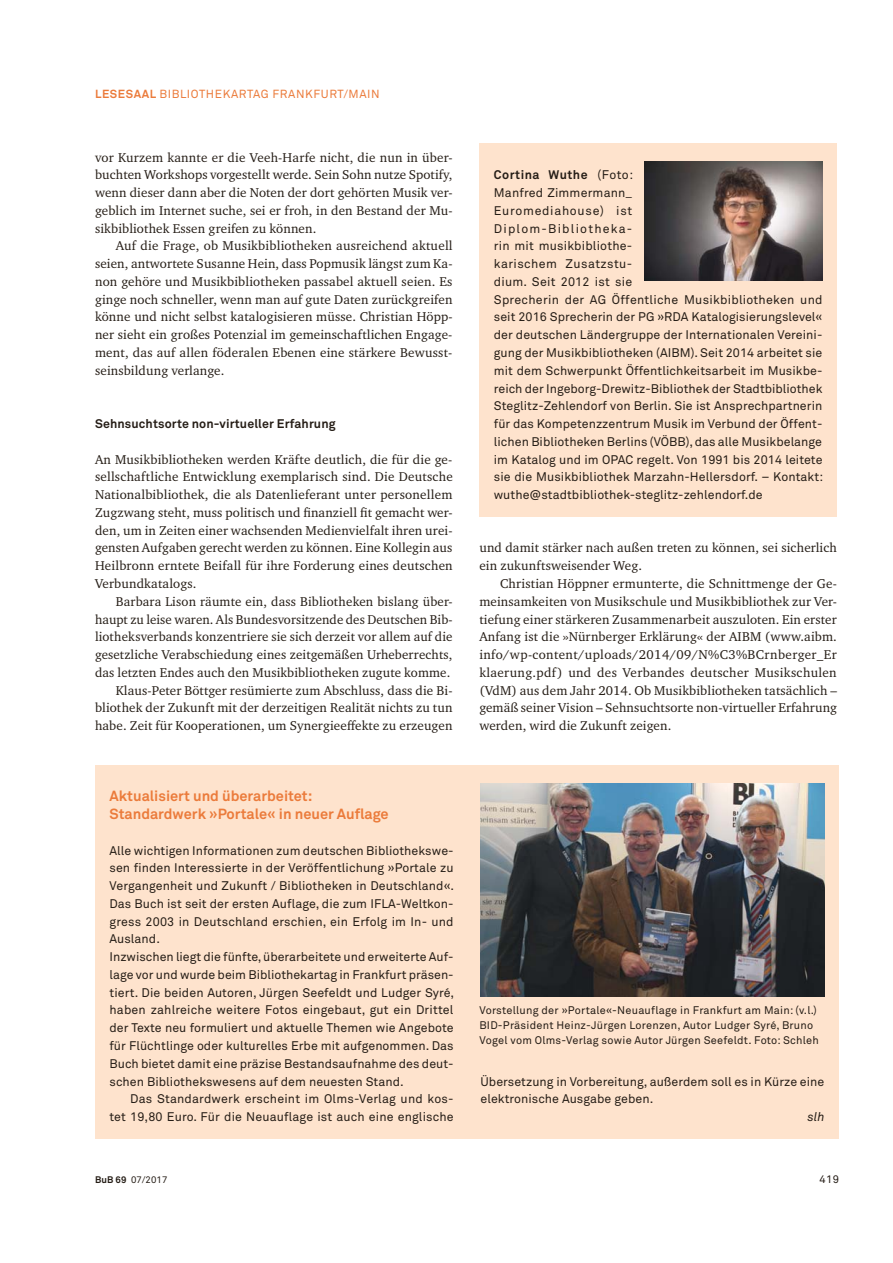
<style>
.page{position:relative;width:893px;height:1263px;background:#fff}
.page>*{position:absolute;margin:0;border:0;box-sizing:border-box;transform-origin:0 0}
.t1{font:700 14.55px/17.7px "Akkurat Pro";color:#eb7b3b}
.t2{font:13.05px/17.7px "Charter ITC Pro";letter-spacing:.01em;color:#251d16;text-align:justify}
.t3{font:12.45px/17.7px "Akkurat Pro";letter-spacing:.005em;color:#251d16}
.t4{font:700 12.45px "Akkurat Pro";letter-spacing:.01em;color:#251d16}
.t5{font:italic 12.45px "Akkurat Pro";color:#251d16}
.t6{font:11.7px "Akkurat Pro";letter-spacing:.05em;color:#eb7b3b}
.t7{font:10.95px/14.5px "Akkurat Pro";letter-spacing:.02em;color:#251d16}
.t8{font:9.45px "Akkurat Pro Regular 2";letter-spacing:.01em;color:#251d16}
.s1{font-weight:700}
.s2{font-family:"Akkurat Pro Bold 2"}
</style>
<div class="page">
<div style="left:479px;top:144px;width:358px;height:373px;background:#fee3cd"></div>
<img style="left:645px;top:162px;width:177px;height:119px">
<div style="left:95px;top:766px;width:744px;height:373px;background:#fee3cd"></div>
<img style="left:480px;top:783px;width:344px;height:214px">
<p class="t6" style="left:95px;top:89px;width:286px"><span class="s1">LESESAAL</span> BIBLIOTHEKARTAG FRANKFURT/MAIN</p>
<p class="t2" style="left:95px;top:149px;width:359px">vor Kurzem kannte er die Veeh-Harfe nicht, die nun in über&shy;buchten Workshops vorgestellt werde. Sein Sohn nutze Spotify, wenn dieser dann aber die Noten der dort gehörten Musik ver&shy;geblich im Internet suche, sei er froh, in den Bestand der Mu&shy;sikbibliothek Essen greifen zu können.</p>
<p class="t2" style="left:95px;top:238px;width:359px;text-indent:21px">Auf die Frage, ob Musikbibliotheken ausreichend aktuell seien, antwortete Susanne Hein, dass Popmusik längst zum Ka&shy;non gehöre und Musikbibliotheken passabel aktuell seien. Es ginge noch schneller, wenn man auf gute Daten zurückgreifen könne und nicht selbst katalogisieren müsse. Christian Höpp&shy;ner sieht ein großes Potenzial im gemeinschaftlichen Engage&shy;ment, das auf allen föderalen Ebenen eine stärkere Bewusst&shy;seinsbildung verlange.</p>
<p class="t4" style="left:95px;top:419px;width:242px">Sehnsuchtsorte non-virtueller Erfahrung</p>
<p class="t2" style="left:95px;top:451px;width:359px">An Musikbibliotheken werden Kräfte deutlich, die für die ge&shy;sellschaftliche Entwicklung exemplarisch sind. Die Deutsche Nationalbibliothek, die als Datenlieferant unter personellem Zugzwang steht, muss politisch und finanziell fit gemacht wer&shy;den, um in Zeiten einer wachsenden Medienvielfalt ihren urei&shy;gensten Aufgaben gerecht werden zu können. Eine Kollegin aus Heilbronn erntete Beifall für ihre Forderung eines deutschen Verbundkatalogs.</p>
<p class="t2" style="left:95px;top:593px;width:359px;text-align:right">Barbara Lison räumte ein, dass Bibliotheken bislang über&shy;haupt zu leise waren. Als Bundesvorsitzende des Deutschen Bib&shy;liotheksverbands konzentriere sie sich derzeit vor allem auf die gesetzliche Verabschiedung eines zeitgemäßen Urheberrechts, das letzten Endes auch den Musikbibliotheken zugute komme.<br>Klaus-Peter Böttger resümierte zum Abschluss, dass die Bi&shy;bliothek der Zukunft mit der derzeitigen Realität nichts zu tun habe. Zeit für Kooperationen, um Synergieeffekte zu erzeugen</p>
<p class="t1" style="left:110px;top:789px;width:281px">Aktualisiert und überarbeitet:<br>Standardwerk »Portale« in neuer Auflage</p>
<p class="t3" style="left:110px;top:843px;width:346px">Alle wichtigen Informationen zum deutschen Bibliothekswe&shy;sen finden Interessierte in der Veröffentlichung »Portale zu Vergangenheit und Zukunft / Bibliotheken in Deutschland«.<br>Das Buch ist seit der ersten Auflage, die zum IFLA-Weltkon&shy;gress 2003 in Deutschland erschien, ein Erfolg im In- und Ausland.<br>Inzwischen liegt die fünfte, überarbeitete und erweiterte Auf&shy;lage vor und wurde beim Bibliothekartag in Frankfurt präsen&shy;tiert. Die beiden Autoren, Jürgen Seefeldt und Ludger Syré, haben zahlreiche weitere Fotos eingebaut, gut ein Drittel der Texte neu formuliert und aktuelle Themen wie Angebote für Flüchtlinge oder kulturelles Erbe mit aufgenommen. Das Buch bietet damit eine präzise Bestandsaufnahme des deut&shy;schen Bibliothekswesens auf dem neuesten Stand.</p>
<p class="t3" style="left:110px;top:1091px;width:346px;text-align:right">Das Standardwerk erscheint im Olms-Verlag und kos-<br>tet 19,80 Euro. Für die Neuauflage ist auch eine englische</p>
<p class="t3" style="left:494px;top:168px;width:331px"><span class="s1">Cortina Wuthe</span> (Foto:<br>Manfred Zimmermann_<br>Euromediahouse) ist<br>Diplom-Bibliotheka-<br>rin mit musikbibliothe-<br>karischem Zusatzstu-<br>dium. Seit 2012 ist sie<br>Sprecherin der AG Öffentliche Musikbibliotheken und seit 2016 Sprecherin der PG »RDA Katalogisierungslevel« der deutschen Ländergruppe der Internationalen Vereini&shy;gung der Musikbibliotheken (AIBM). Seit 2014 arbeitet sie mit dem Schwerpunkt Öffentlichkeitsarbeit im Musikbe&shy;reich der Ingeborg-Drewitz-Bibliothek der Stadtbibliothek Steglitz-Zehlendorf von Berlin. Sie ist Ansprechpartnerin für das Kompetenzzentrum Musik im Verbund der Öffent&shy;lichen Bibliotheken Berlins (VÖBB), das alle Musikbelange im Katalog und im OPAC regelt. Von 1991 bis 2014 leitete sie die Musikbibliothek Marzahn-Hellersdorf. – Kontakt: wuthe@stadtbibliothek-steglitz-zehlendorf.de</p>
<p class="t2" style="left:479px;top:540px;width:359px">und damit stärker nach außen treten zu können, sei sicherlich ein zukunftsweisender Weg.</p>
<p class="t2" style="left:479px;top:575px;width:359px;text-indent:21px">Christian Höppner ermunterte, die Schnittmenge der Ge&shy;meinsamkeiten von Musikschule und Musikbibliothek zur Ver&shy;tiefung einer stärkeren Zusammenarbeit auszuloten. Ein erster Anfang ist die »Nürnberger Erklärung« der AIBM (www.aibm. info/wp-content/uploads/2014/09/N%C3%BCrnberger_Er klaerung.pdf) und des Verbandes deutscher Musikschulen (VdM) aus dem Jahr 2014. Ob Musikbibliotheken tatsächlich – gemäß seiner Vision – Sehnsuchtsorte non-virtueller Erfahrung werden, wird die Zukunft zeigen.</p>
<p class="t7" style="left:479px;top:1005px;width:341px">Vorstellung der »Portale«-Neuauflage in Frankfurt am Main: (v.l.)<br>BID-Präsident Heinz-Jürgen Lorenzen, Autor Ludger Syré, Bruno<br>Vogel vom Olms-Verlag sowie Autor Jürgen Seefeldt. Foto: Schleh</p>
<p class="t3" style="left:480px;top:1074px;width:345px">Übersetzung in Vorbereitung, außerdem soll es in Kürze eine elektronische Ausgabe geben.</p>
<p class="t5" style="left:807px;top:1109px;width:19px">slh</p>
<p class="t8" style="left:95px;top:1174px;width:74px"><span class="s2">BuB 69</span> 07/2017</p>
<p class="t7" style="left:819px;top:1173px;width:21px">419</p>
</div>
